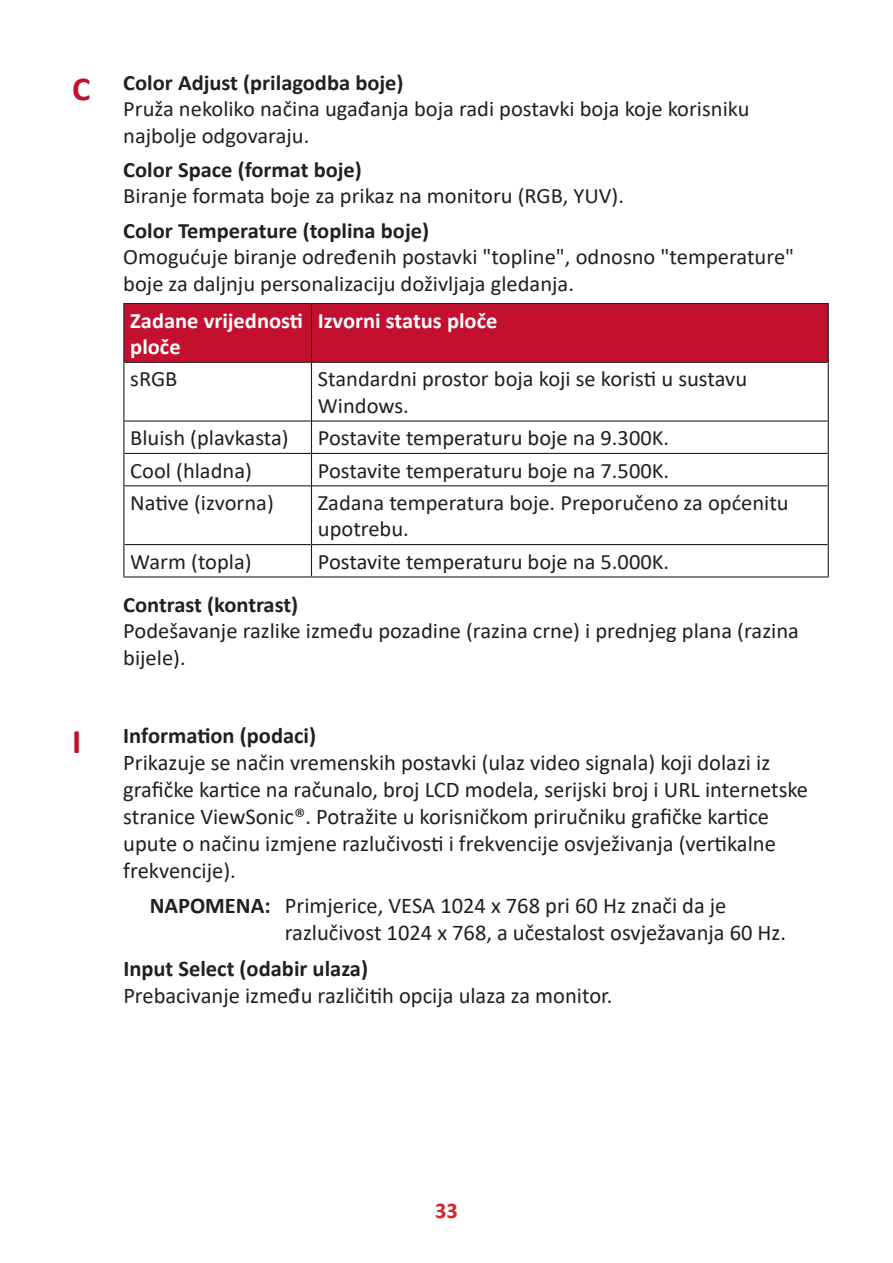
<style>
.page{position:relative;width:893px;height:1263px;background:#fff}
.page>*{position:absolute;margin:0;border:0;box-sizing:border-box;transform-origin:0 0}
.t1{font:22.5px/27px "Calibri";color:#231f20}
.t2{font:700 22.5px "Calibri";color:#231f20}
.t3{font:700 22.5px "Calibri";color:#d1232a}
.t4{font:21.9px/26.2px "Calibri";color:#231f20}
.t5{font:700 21.9px "Calibri";color:#231f20}
.t6{font:700 21.9px/26.2px "Calibri";color:#fff}
.s1{font-weight:700;font-size:33.6px;color:#c3102f}
.s2{font-weight:700}
.s3{font-weight:700;font-size:34.5px;color:#c3102f}
</style>
<div class="page">
<div style="left:124px;top:304px;width:704px;height:58px;background:#c3102f"></div>
<hr style="left:828px;top:545px;width:1px;height:31px;background:#231f20">
<hr style="left:311px;top:576px;width:518px;height:1px;background:#231f20">
<hr style="left:311px;top:303px;width:518px;height:1px;background:#231f20">
<hr style="left:828px;top:304px;width:1px;height:58px;background:#231f20">
<hr style="left:124px;top:362px;width:187px;height:1px;background:#231f20">
<hr style="left:312px;top:362px;width:516px;height:1px;background:#231f20">
<hr style="left:828px;top:362px;width:1px;height:59px;background:#231f20">
<hr style="left:124px;top:420px;width:187px;height:2px;background:#231f20">
<hr style="left:312px;top:420px;width:516px;height:2px;background:#231f20">
<hr style="left:828px;top:421px;width:1px;height:32px;background:#231f20">
<hr style="left:124px;top:453px;width:187px;height:1px;background:#231f20">
<hr style="left:312px;top:453px;width:516px;height:1px;background:#231f20">
<hr style="left:828px;top:453px;width:1px;height:33px;background:#231f20">
<hr style="left:124px;top:485px;width:187px;height:1px;background:#231f20">
<hr style="left:312px;top:485px;width:516px;height:1px;background:#231f20">
<hr style="left:124px;top:544px;width:187px;height:1px;background:#231f20">
<hr style="left:312px;top:544px;width:516px;height:1px;background:#231f20">
<hr style="left:828px;top:486px;width:1px;height:59px;background:#231f20">
<hr style="left:123px;top:303px;width:188px;height:1px;background:#231f20">
<hr style="left:123px;top:576px;width:188px;height:1px;background:#231f20">
<hr style="left:123px;top:304px;width:1px;height:58px;background:#231f20">
<hr style="left:311px;top:304px;width:1px;height:58px;background:#231f20">
<hr style="left:123px;top:362px;width:1px;height:59px;background:#231f20">
<hr style="left:311px;top:362px;width:1px;height:59px;background:#231f20">
<hr style="left:123px;top:421px;width:1px;height:32px;background:#231f20">
<hr style="left:311px;top:421px;width:1px;height:32px;background:#231f20">
<hr style="left:123px;top:453px;width:1px;height:33px;background:#231f20">
<hr style="left:311px;top:453px;width:1px;height:33px;background:#231f20">
<hr style="left:123px;top:486px;width:1px;height:59px;background:#231f20">
<hr style="left:311px;top:486px;width:1px;height:59px;background:#231f20">
<hr style="left:123px;top:545px;width:1px;height:31px;background:#231f20">
<hr style="left:311px;top:545px;width:1px;height:31px;background:#231f20">
<p class="t4" style="left:123px;top:69px;width:628px;text-indent:-51px"><span class="s1">C</span> <span class="s2">Color Adjust (prilagodba boje)<br></span>Pruža nekoliko načina ugađanja boja radi postavki boja koje korisniku najbolje odgovaraju.</p>
<p class="t5" style="left:123px;top:154px;width:240px">Color Space (format boje)</p>
<p class="t4" style="left:123px;top:182px;width:502px">Biranje formata boje za prikaz na monitoru (RGB, YUV).</p>
<p class="t5" style="left:123px;top:215px;width:307px">Color Temperature (toplina boje)</p>
<p class="t4" style="left:123px;top:243px;width:672px">Omogućuje biranje određenih postavki "topline", odnosno "temperature" boje za daljnju personalizaciju doživljaja gledanja.</p>
<p class="t6" style="left:130px;top:307px;width:174px">Zadane vrijednosti ploče</p>
<p class="t6" style="left:318px;top:307px;width:181px">Izvorni status ploče</p>
<p class="t4" style="left:130px;top:365px;width:49px">sRGB</p>
<p class="t4" style="left:318px;top:365px;width:431px">Standardni prostor boja koji se koristi u sustavu<br>Windows.</p>
<p class="t4" style="left:130px;top:424px;width:160px">Bluish (plavkasta)</p>
<p class="t4" style="left:318px;top:424px;width:353px">Postavite temperaturu boje na 9.300K.</p>
<p class="t4" style="left:130px;top:457px;width:123px">Cool (hladna)</p>
<p class="t4" style="left:318px;top:457px;width:353px">Postavite temperaturu boje na 7.500K.</p>
<p class="t4" style="left:130px;top:489px;width:145px">Native (izvorna)</p>
<p class="t4" style="left:318px;top:489px;width:472px">Zadana temperatura boje. Preporučeno za općenitu upotrebu.</p>
<p class="t4" style="left:130px;top:548px;width:123px">Warm (topla)</p>
<p class="t4" style="left:318px;top:548px;width:353px">Postavite temperaturu boje na 5.000K.</p>
<p class="t5" style="left:123px;top:589px;width:176px">Contrast (kontrast)</p>
<p class="t4" style="left:123px;top:617px;width:677px">Podešavanje razlike između pozadine (razina crne) i prednjeg plana (razina bijele).</p>
<p class="t1" style="left:123px;top:721px;width:686px;text-indent:-51px"><span class="s3">I</span> <span class="s2">Information (podaci)<br></span>Prikazuje se način vremenskih postavki (ulaz video signala) koji dolazi iz grafičke kartice na računalo, broj LCD modela, serijski broj i URL internetske stranice ViewSonic®. Potražite u korisničkom priručniku grafičke kartice upute o načinu izmjene razlučivosti i frekvencije osvježivanja (vertikalne frekvencije).</p>
<p class="t1" style="left:285px;top:892px;width:503px;text-indent:-135px"><span class="s2">NAPOMENA:</span> Primjerice, VESA 1024 x 768 pri 60 Hz znači da je razlučivost 1024 x 768, a učestalost osvježavanja 60 Hz.</p>
<p class="t2" style="left:123px;top:952px;width:246px">Input Select (odabir ulaza)</p>
<p class="t1" style="left:123px;top:981px;width:491px">Prebacivanje između različitih opcija ulaza za monitor.</p>
<p class="t3" style="left:435px;top:1194px;width:24px">33</p>
</div>
